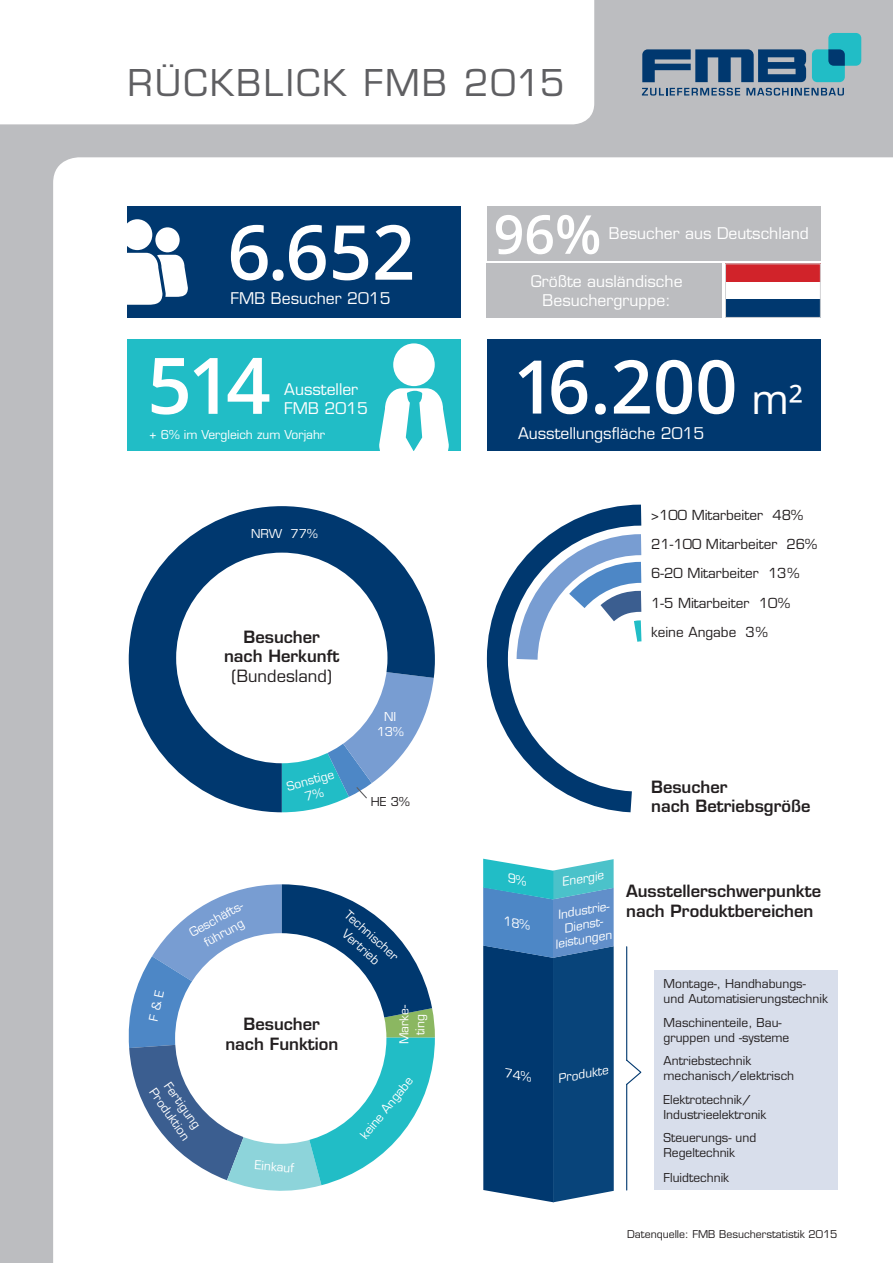
<style>
.page{position:relative;width:893px;height:1263px;background:#bcbdc0}
.page>*{position:absolute;margin:0;border:0;box-sizing:border-box;transform-origin:0 0}
.t1{font:600 78.15px "Open Sans";color:#fff}
.t2{font:600 75.75px "Open Sans";color:#fff}
.t3{font:600 74.1px "Open Sans";color:#fff}
.t4{font:600 53.85px "Open Sans";color:#fff}
.t5{font:36px "Eurostile LT Std";letter-spacing:.06em;color:#5f5f62}
.t6{font:600 16.5px/19.8px "Eurostile LT Std";color:#231f20;text-align:center}
.t7{font:16.5px "Eurostile LT Std";color:#231f20}
.t8{font:15.75px/18.9px "Eurostile LT Std";color:#fff}
.t9{font:13.5px/29.2px "Eurostile LT Std";color:#231f20}
.t10{font:12px/15px "Eurostile LT Std";color:#231f20}
.t11{font:12px/15.8px "Eurostile LT Std";color:#fff;text-align:center}
.t12{font:italic 12px "Eurostile LT Std";color:#fff}
.t13{font:10.5px "Eurostile LT Std";color:#231f20}
.s1{font-weight:400;font-size:40.8px}
</style>
<div class="page">
<div style="left:0;top:0;width:594px;height:124px;background:#fff"></div>
<div style="left:53px;top:157px;width:840px;height:1106px;background:#fff"></div>
<svg style="left:129px;top:506px;width:306px;height:306px;background:#577ca0"></svg>
<div style="left:487px;top:340px;width:334px;height:111px;background:#00386f"></div>
<svg style="left:476px;top:494px;width:186px;height:330px;background:#d3dce6"></svg>
<svg style="left:506px;top:524px;width:156px;height:157px;background:#b6c9de"></svg>
<svg style="left:282px;top:659px;width:152px;height:153px;background:#8bbdd8"></svg>
<div style="left:128px;top:206px;width:333px;height:112px;background:#00386f"></div>
<div style="left:487px;top:264px;width:235px;height:54px;background:#bcbdc0"></div>
<div style="left:487px;top:206px;width:334px;height:54px;background:#bcbdc0"></div>
<div style="left:128px;top:340px;width:333px;height:111px;background:#21bdc6"></div>
<div style="left:155px;top:227px;width:25px;height:25px;background:#fff;border-radius:50%"></div>
<div style="left:122px;top:219px;width:30px;height:31px;background:#fff;border-radius:50%"></div>
<svg style="left:112px;top:253px;width:76px;height:52px;background:#dae2ea"></svg>
<div style="left:393px;top:343px;width:42px;height:43px;background:#fff;border-radius:50%"></div>
<svg style="left:379px;top:388px;width:70px;height:72px"></svg>
<hr style="left:626px;top:1084px;width:1px;height:106px;background:#00386f">
<hr style="left:626px;top:947px;width:1px;height:113px;background:#00386f">
<svg style="left:625px;top:1058px;width:17px;height:28px"></svg>
<div style="left:725px;top:264px;width:95px;height:53px;background:#fff"></div>
<div style="left:725px;top:264px;width:96px;height:18px;background:#d1232a"></div>
<div style="left:725px;top:300px;width:96px;height:18px;background:#00386f"></div>
<div style="left:725px;top:264px;width:96px;height:54px;border:1px solid #d1d2d4"></div>
<div style="left:176px;top:553px;width:211px;height:210px;background:#fff;border-radius:50%"></div>
<div style="left:654px;top:971px;width:183px;height:219px;background:#d8deeb"></div>
<svg style="left:812px;top:33px;width:49px;height:49px"></svg>
<svg style="left:642px;top:49px;width:164px;height:33px"></svg>
<svg style="left:642px;top:88px;width:98px;height:8px"></svg>
<svg style="left:746px;top:88px;width:98px;height:8px"></svg>
<svg style="left:483px;top:859px;width:131px;height:343px;background:#1f5c8e"></svg>
<svg style="left:127px;top:884px;width:308px;height:310px;background:#b0cddc"></svg>
<h3 class="t5" style="left:128px;top:61px;width:439px">RÜCKBLICK FMB 2015</h3>
<h2 class="t2" style="left:227px;top:200px;width:189px">6.652</h2>
<h3 class="t8" style="left:231px;top:289px;width:161px">FMB Besucher 2015</h3>
<h3 class="t4" style="left:494px;top:197px;width:109px">96%</h3>
<h3 class="t8" style="left:609px;top:224px;width:202px">Besucher aus Deutschland</h3>
<h3 class="t8" style="left:531px;top:272px;width:153px;text-align:center">Größte ausländische<br>Besuchergruppe:</h3>
<h1 class="t1" style="left:147px;top:332px;width:125px">514</h1>
<h3 class="t3" style="left:517px;top:336px;width:288px">16.200 <span class="s1">m²</span></h3>
<h3 class="t8" style="left:284px;top:380px;width:85px">Aussteller<br>FMB 2015</h3>
<p class="t11" style="left:150px;top:426px;width:177px">+ 6% im Vergleich zum Vorjahr</p>
<h3 class="t8" style="left:518px;top:424px;width:188px">Ausstellungsfläche 2015</h3>
<p class="t11" style="left:251px;top:525px;width:68px">NRW 77%</p>
<h3 class="t6" style="left:224px;top:626px;width:117px">Besucher nach Herkunft</h3>
<h3 class="t7" style="left:232px;top:666px;width:102px">(Bundesland)</h3>
<p class="t11" style="left:285px;top:779px;width:50px;line-height:14.4px;rotate:-15deg">Sonstige<br>7%</p>
<p class="t11" style="left:377px;top:710px;width:29px;line-height:14.4px">NI<br>13%</p>
<p class="t10" style="left:371px;top:794px;width:40px">HE 3%</p>
<p class="t11" style="left:186px;top:926px;width:64px;rotate:-29deg">Geschäfts&shy;führung</p>
<p class="t11" style="left:352px;top:907px;width:69px;rotate:42deg">Technischer<br>Vertrieb</p>
<p class="t11" style="left:172px;top:1076px;width:62px;text-align:left;rotate:55deg">Fertigung<br>Produktion</p>
<h3 class="t6" style="left:225px;top:1014px;width:114px">Besucher nach Funktion</h3>
<p class="t11" style="left:255px;top:1157px;width:41px;rotate:4deg">Einkauf</p>
<p class="t11" style="left:396px;top:1044px;width:41px;rotate:-90deg">Marke&shy;ting</p>
<p class="t11" style="left:357px;top:1132px;width:77px;rotate:-51deg">keine Angabe</p>
<p class="t9" style="left:651px;top:500px;width:167px">&gt;100 Mitarbeiter 48%<br>21-100 Mitarbeiter 26%<br>6-20 Mitarbeiter 13%<br>1-5 Mitarbeiter 10% keine Angabe 3%</p>
<h3 class="t6" style="left:651px;top:776px;width:161px;text-align:left">Besucher<br>nach Betriebsgröße</h3>
<p class="t12" style="left:561px;top:875px;width:44px;rotate:-10deg">Energie</p>
<p class="t12" style="left:556px;top:908px;width:56px;rotate:-10deg">Industrie-</p>
<p class="t12" style="left:563px;top:921px;width:43px;rotate:-10deg">Dienst-</p>
<p class="t12" style="left:554px;top:937px;width:59px;rotate:-10deg">leistungen</p>
<p class="t12" style="left:557px;top:1071px;width:52px;rotate:-10deg">Produkte</p>
<h3 class="t6" style="left:626px;top:881px;width:197px;text-align:left">Ausstellerschwerpunkte nach Produktbereichen</h3>
<p class="t10" style="left:664px;top:976px;width:166px">Montage-, Handhabungs&shy;und Automatisierungstechnik</p>
<p class="t10" style="left:664px;top:1015px;width:127px">Maschinenteile, Bau&shy;gruppen und -systeme</p>
<p class="t10" style="left:664px;top:1053px;width:132px">Antriebstechnik mechanisch/elektrisch</p>
<p class="t10" style="left:664px;top:1092px;width:104px">Elektrotechnik/<br>Industrieelektronik</p>
<p class="t10" style="left:664px;top:1130px;width:94px">Steuerungs- und<br>Regeltechnik</p>
<p class="t10" style="left:664px;top:1170px;width:67px">Fluidtechnik</p>
<p class="t13" style="left:627px;top:1227px;width:212px">Datenquelle: FMB Besucherstatistik 2015</p>
</div>
